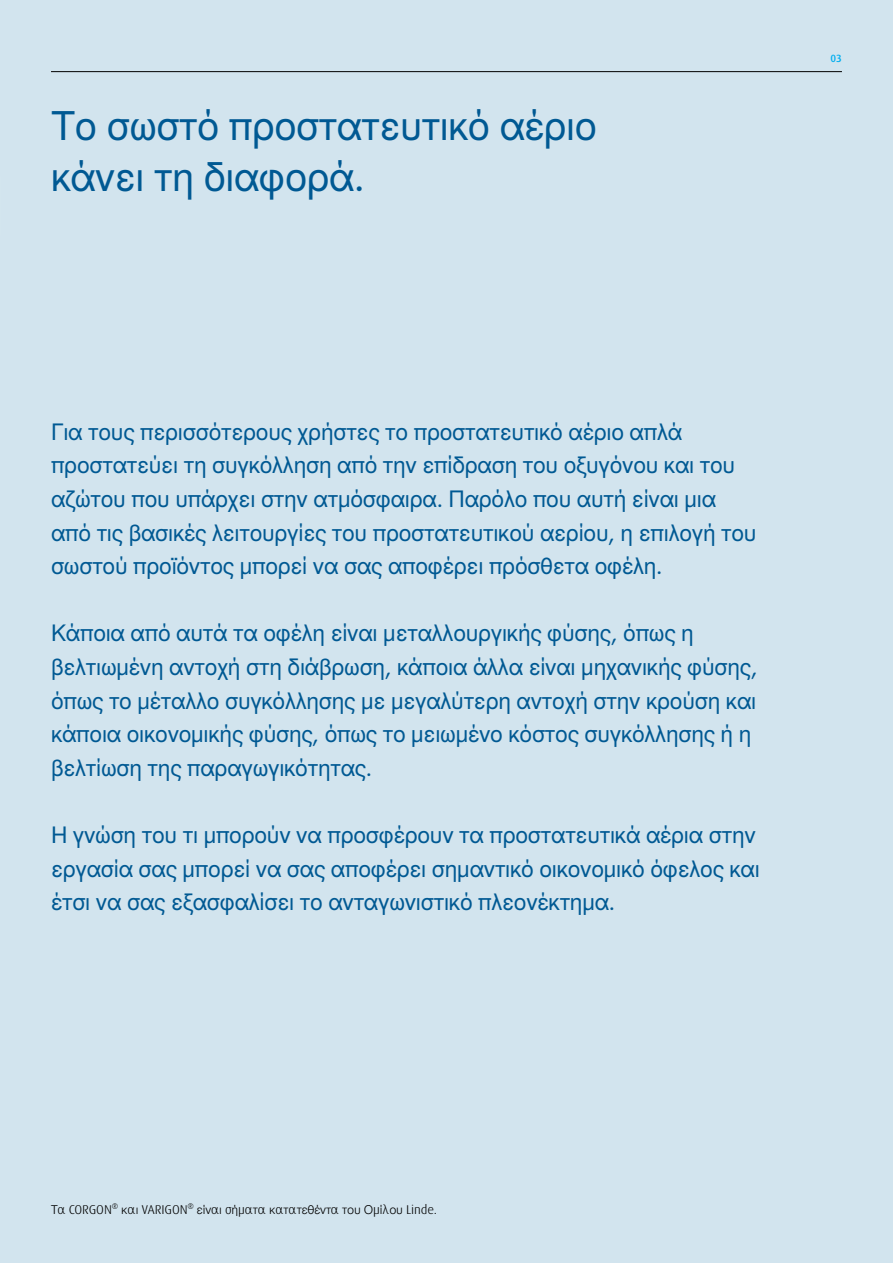
<style>
.page{position:relative;width:893px;height:1263px;background:#d2e4ee}
.page>*{position:absolute;margin:0;border:0;box-sizing:border-box;transform-origin:0 0}
.t1{font:42px/50.4px "Linde Dax Global";letter-spacing:-.01em;color:#005993}
.t2{font:24px/33.6px "Linde Dax Global";letter-spacing:-.01em;color:#005993}
.t3{font:300 12.75px "Linde Dax Global";letter-spacing:-.01em;color:#000}
.t4{font:500 10.5px "Linde Dax Global";color:#00aeef}
</style>
<div class="page">
<hr style="left:51px;top:71px;width:791px;height:1px;background:#000">
<h1 class="t1" style="left:51px;top:100px;width:547px">Το σωστό προστατευτικό αέριο κάνει τη διαφορά.</h1>
<p class="t4" style="left:831px;top:52px;width:13px">03</p>
<p class="t2" style="left:51px;top:415px;width:707px">Για τους περισσότερους χρήστες το προστατευτικό αέριο απλά προστατεύει τη συγκόλληση από την επίδραση του οξυγόνου και του αζώτου που υπάρχει στην ατμόσφαιρα. Παρόλο που αυτή είναι μια από τις βασικές λειτουργίες του προστατευτικού αερίου, η επιλογή του σωστού προϊόντος μπορεί να σας αποφέρει πρόσθετα οφέλη.</p>
<p class="t2" style="left:51px;top:616px;width:708px">Κάποια από αυτά τα οφέλη είναι μεταλλουργικής φύσης, όπως η βελτιωμένη αντοχή στη διάβρωση, κάποια άλλα είναι μηχανικής φύσης, όπως το μέταλλο συγκόλλησης με μεγαλύτερη αντοχή στην κρούση και κάποια οικονομικής φύσης, όπως το μειωμένο κόστος συγκόλλησης ή η βελτίωση της παραγωγικότητας.</p>
<p class="t2" style="left:51px;top:818px;width:710px">Η γνώση του τι μπορούν να προσφέρουν τα προστατευτικά αέρια στην εργασία σας μπορεί να σας αποφέρει σημαντικό οικονομικό όφελος και έτσι να σας εξασφαλίσει το ανταγωνιστικό πλεονέκτημα.</p>
<p class="t3" style="left:51px;top:1202px;width:387px">Τα CORGON® και VARIGON® είναι σήματα κατατεθέντα του Ομίλου Linde.</p>
</div>
